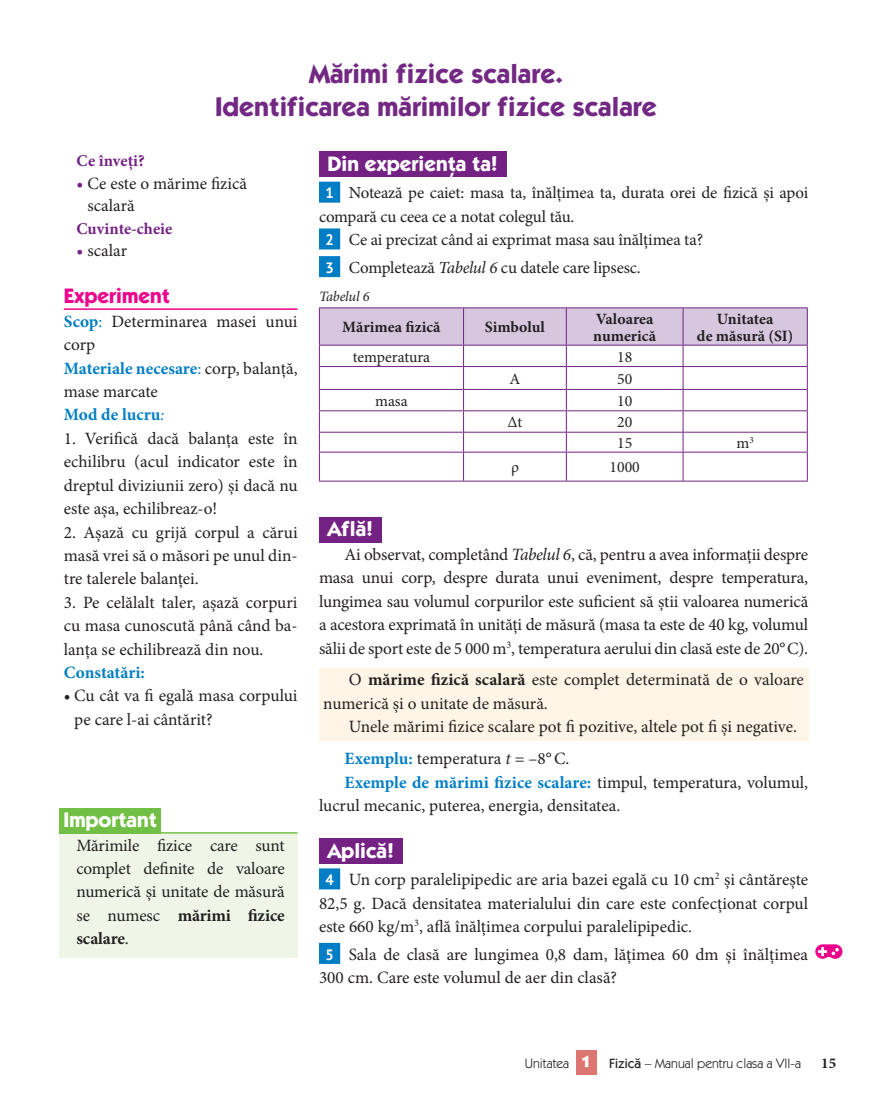
<style>
.page{position:relative;width:872px;height:1106px;background:#fff}
.page>*{position:absolute;margin:0;border:0;box-sizing:border-box;transform-origin:0 0}
.t1{font:27px/32.4px "ITC Kabel Std Bold RO";color:#732984;text-align:center}
.t2{font:21px "ITC Kabel Std Bold RO";color:#fff}
.t3{font:21px "ITC Kabel Std Bold RO";color:#ed028c}
.t4{font:17.25px/23.4px "Minion Pro";color:#231f20}
.t5{font:700 17.25px "Minion Pro";color:#007ec5}
.t6{font:16.95px "Minion Pro";letter-spacing:-.01em;color:#231f20}
.t7{font:700 16.5px "Minion Pro";color:#732283}
.t8{font:700 15.75px/17.4px "Minion Pro";color:#231f20}
.t9{font:15.75px/20.7px "Minion Pro";color:#231f20}
.t10{font:700 15px "Minion Pro";color:#231f20}
.t11{font:italic 14.25px "Minion Pro";letter-spacing:-.015em;color:#231f20}
.t12{font:13.5px "ITC Kabel Std Book RO";color:#231f20}
.s1{font-weight:700;color:#732283}
.s2{font-weight:700;color:#007ec5}
.s3{color:#007ec5}
.s4{font-style:italic;color:#007ec5}
.s5{font-weight:700}
.s6{font-family:"PT Sans";font-weight:700;font-size:15px;color:#fff}
.s7{font-style:italic}
.s8{font-size:16.95px}
.s9{font-family:"ITC Kabel Std Ultra RO";font-size:16.5px;color:#fff}
.s10{font-family:"ITC Kabel Std Medium RO"}
</style>
<div class="page">
<div style="left:576px;top:1050px;width:20px;height:24px;background:#dd7670"></div>
<div style="left:807px;top:1046px;width:44px;height:32px;border:2px solid #fff;border-radius:15px"></div>
<div style="left:319px;top:151px;width:187px;height:25px;background:#732283"></div>
<svg style="left:329px;top:182px;width:12px;height:21px"></svg>
<svg style="left:329px;top:228px;width:12px;height:21px"></svg>
<svg style="left:329px;top:256px;width:12px;height:21px"></svg>
<div style="left:319px;top:517px;width:63px;height:25px;background:#732283"></div>
<div style="left:319px;top:668px;width:489px;height:50px;background:#fef5e7"></div>
<div style="left:319px;top:715px;width:489px;height:26px;background:#fef5e7"></div>
<div style="left:319px;top:838px;width:83px;height:25px;background:#732283"></div>
<svg style="left:329px;top:868px;width:12px;height:21px"></svg>
<svg style="left:329px;top:942px;width:12px;height:21px"></svg>
<hr style="left:319px;top:307px;width:144px;height:1px;background:#732283">
<hr style="left:463px;top:307px;width:103px;height:1px;background:#732283">
<hr style="left:566px;top:307px;width:117px;height:1px;background:#732283">
<hr style="left:683px;top:307px;width:124px;height:1px;background:#732283">
<svg style="left:319px;top:308px;width:489px;height:173px"></svg>
<hr style="left:319px;top:481px;width:144px;height:1px;background:#732283">
<hr style="left:463px;top:481px;width:103px;height:1px;background:#732283">
<hr style="left:566px;top:481px;width:117px;height:1px;background:#732283">
<hr style="left:683px;top:481px;width:124px;height:1px;background:#732283">
<hr style="left:64px;top:308px;width:233px;height:2px;background:#ed028c">
<div style="left:59px;top:807px;width:102px;height:34px;background:#71bf44"></div>
<hr style="left:64px;top:832px;width:233px;height:1px;background:#71bf44">
<div style="left:59px;top:833px;width:238px;height:124px;background:#eff6e8"></div>
<svg style="left:815px;top:944px;width:27px;height:14px"></svg>
<h1 class="t1" style="left:215px;top:59px;width:443px">Mărimi fizice scalare.<br>Identificarea mărimilor fizice scalare</h1>
<p class="t7" style="left:77px;top:149px;width:70px">Ce înveți?</p>
<p class="t4" style="left:87px;top:172px;width:161px;line-height:22.5px;text-indent:-11px"><span class="s1">•</span> Ce este o mărime fizică scalară</p>
<p class="t7" style="left:77px;top:217px;width:97px">Cuvinte-cheie</p>
<p class="t4" style="left:77px;top:239px;width:52px"><span class="s1">•</span> scalar</p>
<p class="t3" style="left:64px;top:283px;width:108px">Experiment</p>
<p class="t4" style="left:64px;top:309px;width:235px"><span class="s2">Scop</span><span class="s3">:</span> Determinarea masei unui corp<br><span class="s2">Materiale necesare</span><span class="s3">:</span> corp, balanță, mase marcate<br><span class="s2">Mod de lucru</span><span class="s4">:</span></p>
<p class="t4" style="left:64px;top:427px;width:235px;text-align:justify">1. Verifică dacă balanța este în echilibru (acul indicator este în dreptul diviziunii zero) și dacă nu este așa, echilibreaz-o!</p>
<p class="t4" style="left:64px;top:520px;width:235px;text-align:justify">2. Așază cu grijă corpul a cărui masă vrei să o măsori pe unul din&shy;tre talerele balanței.</p>
<p class="t4" style="left:64px;top:590px;width:235px;text-align:justify">3. Pe celălalt taler, așază corpuri cu masa cunoscută până când ba&shy;lanța se echilibrează din nou.</p>
<p class="t5" style="left:64px;top:660px;width:83px">Constatări:</p>
<p class="t4" style="left:74px;top:684px;width:225px;text-indent:-10px">• Cu cât va fi egală masa corpului pe care l-ai cântărit?</p>
<p class="t2" style="left:64px;top:807px;width:95px">Important</p>
<p class="t4" style="left:76px;top:833px;width:210px;text-align:justify">Mărimile fizice care sunt complet definite de valoare numerică și unitate de măsură se numesc <span class="s5">mărimi fizice scalare</span>.</p>
<p class="t2" style="left:327px;top:151px;width:172px">Din experiența ta!</p>
<p class="t6" style="left:326px;top:182px;width:484px"><span class="s6">1</span> Notează pe caiet: masa ta, înălțimea ta, durata orei de fizică și apoi</p>
<p class="t6" style="left:319px;top:205px;width:255px">compară cu ceea ce a notat colegul tău.</p>
<p class="t6" style="left:326px;top:228px;width:379px"><span class="s6">2</span> Ce ai precizat când ai exprimat masa sau înălțimea ta?</p>
<p class="t6" style="left:326px;top:256px;width:315px"><span class="s6">3</span> Completează <span class="s7">Tabelul 6</span> cu datele care lipsesc.</p>
<p class="t11" style="left:319px;top:287px;width:52px">Tabelul 6</p>
<p class="t8" style="left:342px;top:318px;width:100px">Mărimea fizică</p>
<p class="t8" style="left:485px;top:318px;width:62px">Simbolul</p>
<p class="t8" style="left:593px;top:310px;width:64px">Valoarea numerică</p>
<p class="t8" style="left:697px;top:310px;width:98px;text-align:center">Unitatea<br>de măsură (SI)</p>
<p class="t9" style="left:353px;top:346px;width:79px">temperatura</p>
<p class="t9" style="left:617px;top:346px;width:17px">18</p>
<p class="t9" style="left:509px;top:368px;width:12px">A</p>
<p class="t9" style="left:617px;top:368px;width:17px">50</p>
<p class="t9" style="left:375px;top:390px;width:34px">masa</p>
<p class="t9" style="left:617px;top:390px;width:17px">10</p>
<p class="t9" style="left:507px;top:412px;width:16px">Δt</p>
<p class="t9" style="left:617px;top:412px;width:17px">20<br>15</p>
<p class="t9" style="left:736px;top:432px;width:19px">m<sup>3</sup></p>
<p class="t9" style="left:511px;top:457px;width:9px">ρ</p>
<p class="t9" style="left:609px;top:457px;width:32px">1000</p>
<p class="t2" style="left:327px;top:516px;width:47px">Află!</p>
<p class="t4" style="left:319px;top:543px;width:491px;text-align:justify;text-indent:26px">Ai observat, completând <span class="s7">Tabelul 6</span>, că, pentru a avea informații despre masa unui corp, despre durata unui eveniment, despre temperatura, lungimea sau volumul corpurilor este suficient să știi valoarea numerică a acestora exprimată în unități de măsură (masa ta este de 40 kg, volumul sălii de sport este de 5 000 m<sup>3</sup>, temperatura aerului din clasă este de 20°C).</p>
<p class="t4" style="left:323px;top:668px;width:482px;text-indent:26px">O <span class="s5">mărime fizică scalară</span> este complet determinată de o valoare numerică și o unitate de măsură.</p>
<p class="t4" style="left:344px;top:711px;width:452px;line-height:32px">Unele mărimi fizice scalare pot fi pozitive, altele pot fi și negative.<br><span class="s2">Exemplu:</span> temperatura <span class="s7">t</span> = –8°C.</p>
<p class="t4" style="left:319px;top:770px;width:490px;text-indent:26px"><span class="s2">Exemple de mărimi fizice scalare:</span> timpul, temperatura, volumul, lucrul mecanic, puterea, energia, densitatea.</p>
<p class="t2" style="left:327px;top:837px;width:68px">Aplică!</p>
<p class="t4" style="left:319px;top:868px;width:491px;text-align:justify;text-indent:7px"><span class="s6">4</span> Un corp paralelipipedic are aria bazei egală cu 10 cm<sup>2</sup> și cântărește 82,5 g. Dacă densitatea materialului din care este confecționat corpul este 660 kg/m<sup>3</sup>, află înălțimea corpului paralelipipedic<span class="s8">.</span></p>
<p class="t4" style="left:319px;top:942px;width:490px;text-indent:7px"><span class="s6">5</span> Sala de clasă are lungimea 0,8 dam, lățimea 60 dm și înălțimea<br>300 cm. Care este volumul de aer din clasă?</p>
<p class="t12" style="left:525px;top:1055px;width:278px">Unitatea <span class="s9">1</span> <span class="s10">Fizică</span> – Manual pentru clasa a VII-a</p>
<p class="t10" style="left:821px;top:1052px;width:16px">15</p>
</div>
